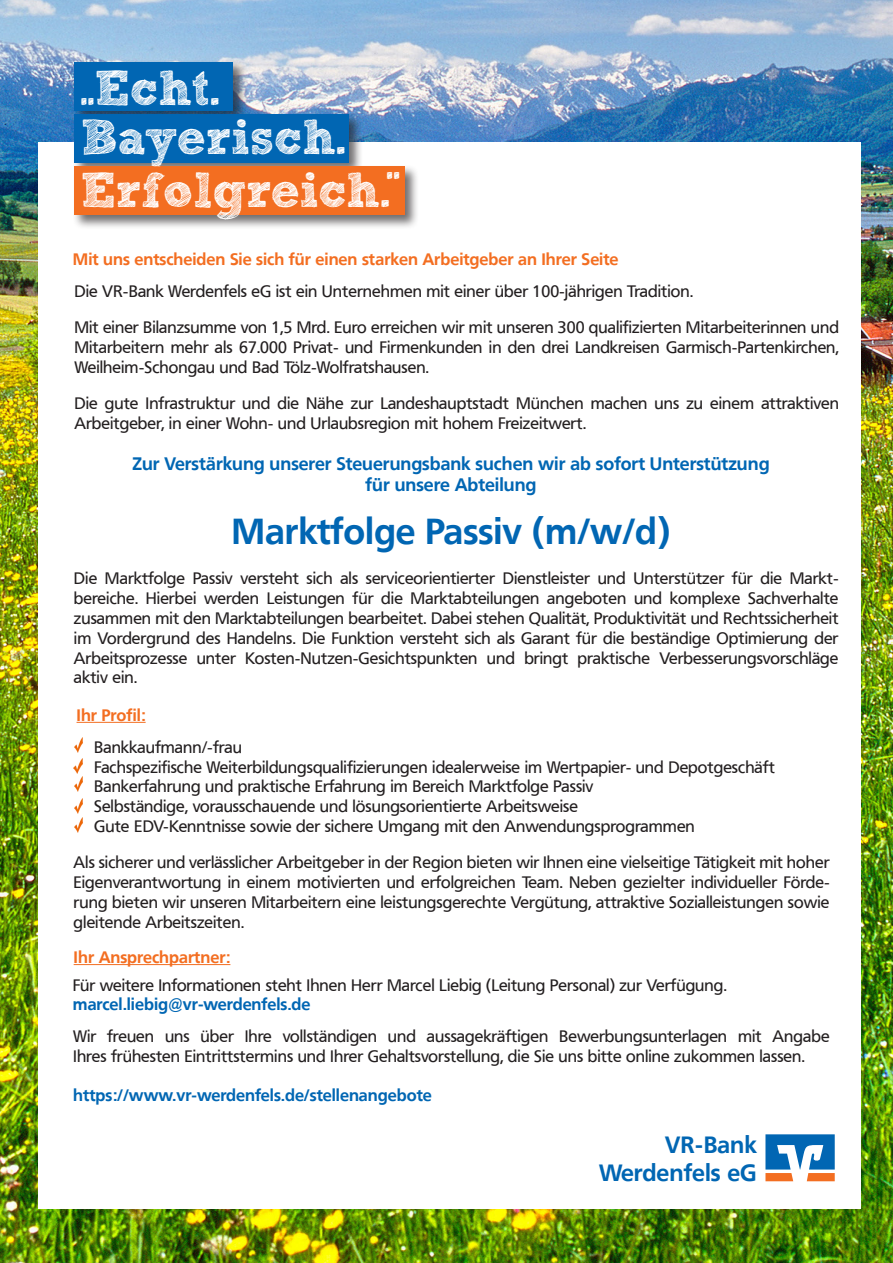
<style>
.page{position:relative;width:893px;height:1263px;background:#fff}
.page>*{position:absolute;margin:0;border:0;box-sizing:border-box;transform-origin:0 0}
.t1{font:700 49.2px "Sketch Block";color:#fff}
.t2{font:700 49.2px "Sketch Block";color:#fff;scale:.7 1}
.t3{font:700 36px "Frutiger BSK";color:#0166b3}
.t4{font:700 23.4px "Frutiger VR";letter-spacing:.005em;color:#0166b3}
.t5{font:700 18px "Frutiger BSK";color:#0166b3}
.t6{font:16.5px/19.8px "Frutiger BSK";color:#231f20;text-align:justify}
.t7{font:700 16.5px "Frutiger BSK";color:#0166b3}
.t8{font:700 16.5px "Frutiger BSK";color:#f36e21}
.t9{font:700 16.5px "Frutiger VR";color:#f36e21}
</style>
<div class="page">
<img style="left:0;top:0;width:893px;height:1263px">
<div style="left:38px;top:142px;width:822px;height:1067px;background:#fff"></div>
<hr style="left:77px;top:722px;width:69px;height:1px;background:#f36e21">
<img style="left:74px;top:737px;width:9px;height:15px">
<img style="left:74px;top:776px;width:9px;height:15px">
<img style="left:74px;top:817px;width:9px;height:15px">
<img style="left:75px;top:798px;width:8px;height:15px">
<hr style="left:74px;top:964px;width:156px;height:1px;background:#f36e21">
<div style="left:72px;top:60px;width:176px;height:65px;background:#231f20;opacity:.64"></div>
<div style="left:74px;top:62px;width:159px;height:48px;background:#0166b3"></div>
<div style="left:72px;top:112px;width:291px;height:65px;background:#231f20;opacity:.64"></div>
<div style="left:74px;top:114px;width:275px;height:49px;background:#0166b3"></div>
<div style="left:72px;top:164px;width:348px;height:65px;background:#231f20;opacity:.64"></div>
<div style="left:74px;top:166px;width:331px;height:49px;background:#f36e21"></div>
<svg style="left:765px;top:1134px;width:70px;height:47px"></svg>
<img style="left:74px;top:758px;width:8px;height:15px">
<p class="t2" style="left:81px;top:58px;width:200px">..Echt.</p>
<p class="t1" style="left:81px;top:107px;width:267px">Bayerisch.</p>
<p class="t1" style="left:81px;top:160px;width:311px">Erfolgreich.</p>
<p class="t2" style="left:386px;top:132px;width:22px">..</p>
<p class="t8" style="left:73px;top:249px;width:547px">Mit uns entscheiden Sie sich für einen starken Arbeitgeber an Ihrer Seite</p>
<p class="t6" style="left:74px;top:281px;width:620px">Die VR-Bank Werdenfels eG ist ein Unternehmen mit einer über 100-jährigen Tradition.</p>
<p class="t6" style="left:74px;top:318px;width:766px">Mit einer Bilanzsumme von 1,5 Mrd. Euro erreichen wir mit unseren 300 qualifizierten Mitarbeiterinnen und Mitarbeitern mehr als 67.000 Privat- und Firmenkunden in den drei Landkreisen Garmisch-Partenkirchen, Weilheim-Schongau und Bad Tölz-Wolfratshausen.</p>
<p class="t6" style="left:74px;top:393px;width:766px">Die gute Infrastruktur und die Nähe zur Landeshauptstadt München machen uns zu einem attraktiven</p>
<p class="t6" style="left:74px;top:413px;width:513px">Arbeitgeber, in einer Wohn- und Urlaubsregion mit hohem Freizeitwert.</p>
<p class="t5" style="left:132px;top:453px;width:639px">Zur Verstärkung unserer Steuerungsbank suchen wir ab sofort Unterstützung</p>
<p class="t5" style="left:365px;top:474px;width:172px">für unsere Abteilung</p>
<p class="t3" style="left:232px;top:510px;width:440px">Marktfolge Passiv (m/w/d)</p>
<p class="t6" style="left:74px;top:569px;width:766px">Die Marktfolge Passiv versteht sich als serviceorientierter Dienstleister und Unterstützer für die Markt-</p>
<p class="t6" style="left:74px;top:589px;width:766px">bereiche. Hierbei werden Leistungen für die Marktabteilungen angeboten und komplexe Sachverhalte</p>
<p class="t6" style="left:74px;top:608px;width:766px">zusammen mit den Marktabteilungen bearbeitet. Dabei stehen Qualität, Produktivität und Rechtssicherheit im Vordergrund des Handelns. Die Funktion versteht sich als Garant für die beständige Optimierung der</p>
<p class="t6" style="left:74px;top:648px;width:766px">Arbeitsprozesse unter Kosten-Nutzen-Gesichtspunkten und bringt praktische Verbesserungsvorschläge</p>
<p class="t6" style="left:74px;top:668px;width:65px">aktiv ein.</p>
<p class="t9" style="left:77px;top:705px;width:71px">Ihr Profil:</p>
<p class="t6" style="left:94px;top:737px;width:149px">Bankkaufmann/-frau</p>
<p class="t6" style="left:94px;top:757px;width:682px">Fachspezifische Weiterbildungsqualifizierungen idealerweise im Wertpapier- und Depotgeschäft</p>
<p class="t6" style="left:94px;top:777px;width:501px">Bankerfahrung und praktische Erfahrung im Bereich Marktfolge Passiv</p>
<p class="t6" style="left:94px;top:797px;width:485px">Selbständige, vorausschauende und lösungsorientierte Arbeitsweise</p>
<p class="t6" style="left:94px;top:816px;width:602px">Gute EDV-Kenntnisse sowie der sichere Umgang mit den Anwendungsprogrammen</p>
<p class="t6" style="left:74px;top:853px;width:757px">Als sicherer und verlässlicher Arbeitgeber in der Region bieten wir Ihnen eine vielseitige Tätigkeit mit hoher Eigenverantwortung in einem motivierten und erfolgreichen Team. Neben gezielter individueller Förde&shy;rung bieten wir unseren Mitarbeitern eine leistungsgerechte Vergütung, attraktive Sozialleistungen sowie</p>
<p class="t6" style="left:74px;top:912px;width:172px">gleitende Arbeitszeiten.</p>
<p class="t9" style="left:74px;top:947px;width:158px">Ihr Ansprechpartner:</p>
<p class="t6" style="left:73px;top:975px;width:655px">Für weitere Informationen steht Ihnen Herr Marcel Liebig (Leitung Personal) zur Verfügung.</p>
<p class="t7" style="left:73px;top:995px;width:239px">marcel.liebig@vr-werdenfels.de</p>
<p class="t6" style="left:73px;top:1026px;width:758px">Wir freuen uns über Ihre vollständigen und aussagekräftigen Bewerbungsunterlagen mit Angabe</p>
<p class="t6" style="left:73px;top:1046px;width:733px">Ihres frühesten Eintrittstermins und Ihrer Gehaltsvorstellung, die Sie uns bitte online zukommen lassen.</p>
<p class="t7" style="left:73px;top:1085px;width:360px">https://www.vr-werdenfels.de/stellenangebote</p>
<p class="t4" style="left:665px;top:1130px;width:93px">VR-Bank</p>
<p class="t4" style="left:599px;top:1158px;width:159px">Werdenfels eG</p>
</div>
